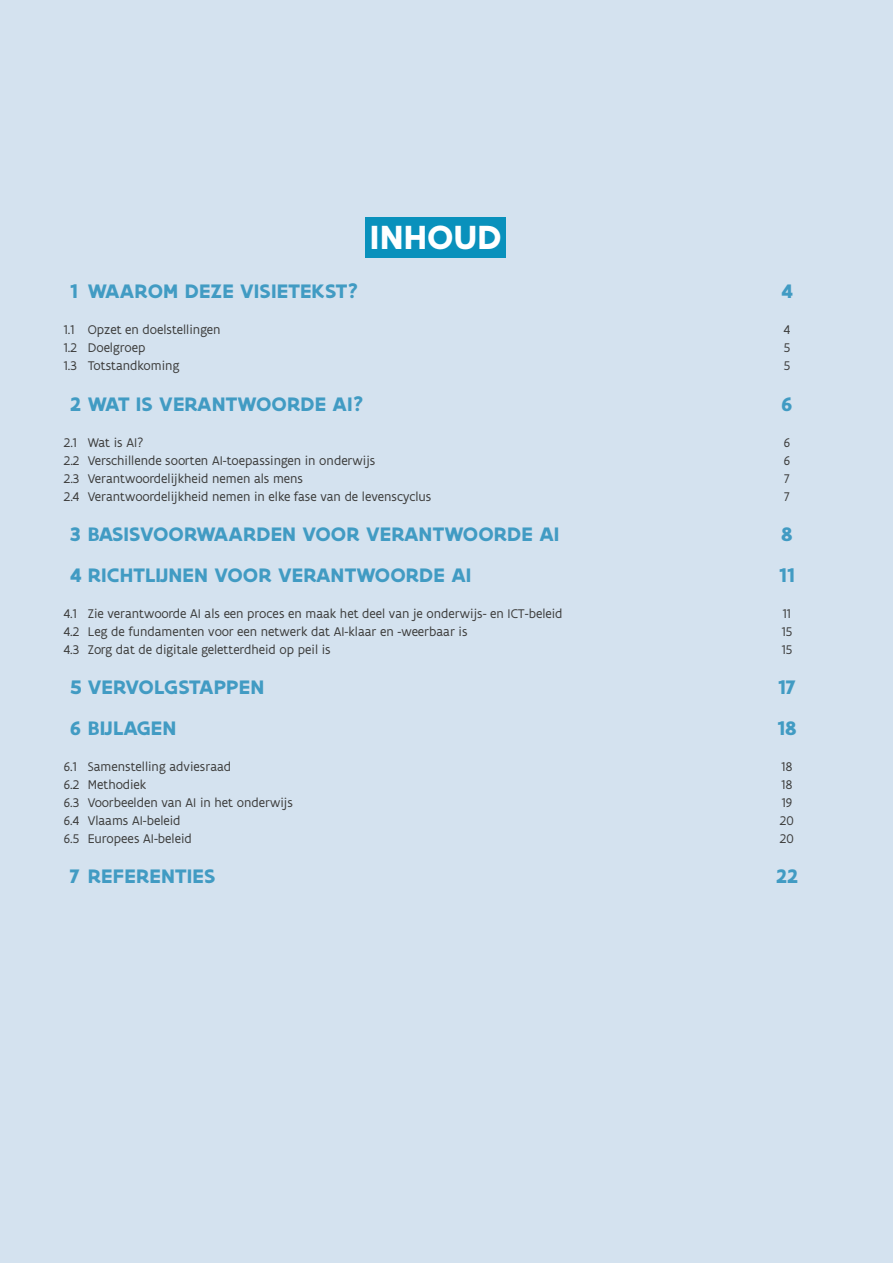
<style>
.page{position:relative;width:893px;height:1263px;background:#d4e2ef}
.page>*{position:absolute;margin:0;border:0;box-sizing:border-box;transform-origin:0 0}
.t1{font:700 36px "Flanders Art Sans";letter-spacing:.005em;color:#fff}
.t2{font:700 21px "Flanders Art Sans";letter-spacing:.005em;color:#419bc3}
.t3{font:13.5px "Flanders Art Sans";color:#3c3c3b}
</style>
<div class="page">
<div style="left:366px;top:218px;width:140px;height:40px;background:#0991bc"></div>
<h1 class="t1" style="left:370px;top:214px;width:133px">INHOUD</h1>
<h2 class="t2" style="left:70px;top:278px;width:290px">1 WAAROM DEZE VISIETEKST?</h2>
<h2 class="t2" style="left:781px;top:278px;width:13px">4</h2>
<p class="t3" style="left:64px;top:321px;width:158px">1.1 Opzet en doelstellingen</p>
<p class="t3" style="left:784px;top:321px;width:8px">4</p>
<p class="t3" style="left:64px;top:339px;width:83px">1.2 Doelgroep</p>
<p class="t3" style="left:784px;top:339px;width:8px">5</p>
<p class="t3" style="left:64px;top:357px;width:117px">1.3 Totstandkoming</p>
<p class="t3" style="left:784px;top:357px;width:8px">5</p>
<h2 class="t2" style="left:70px;top:390px;width:295px">2 WAT IS VERANTWOORDE AI?</h2>
<h2 class="t2" style="left:781px;top:390px;width:13px">6</h2>
<p class="t3" style="left:64px;top:434px;width:81px">2.1 Wat is AI?</p>
<p class="t3" style="left:784px;top:434px;width:8px">6</p>
<p class="t3" style="left:64px;top:452px;width:313px">2.2 Verschillende soorten AI-toepassingen in onderwijs</p>
<p class="t3" style="left:784px;top:452px;width:8px">6</p>
<p class="t3" style="left:64px;top:470px;width:241px">2.3 Verantwoordelijkheid nemen als mens</p>
<p class="t3" style="left:784px;top:470px;width:7px">7</p>
<p class="t3" style="left:64px;top:488px;width:369px">2.4 Verantwoordelijkheid nemen in elke fase van de levenscyclus</p>
<p class="t3" style="left:784px;top:488px;width:7px">7</p>
<h2 class="t2" style="left:70px;top:521px;width:491px">3 BASISVOORWAARDEN VOOR VERANTWOORDE AI</h2>
<h2 class="t2" style="left:781px;top:521px;width:13px">8</h2>
<h2 class="t2" style="left:70px;top:561px;width:403px">4 RICHTLIJNEN VOOR VERANTWOORDE AI</h2>
<h2 class="t2" style="left:779px;top:561px;width:18px">11</h2>
<p class="t3" style="left:64px;top:605px;width:500px">4.1 Zie verantwoorde AI als een proces en maak het deel van je onderwijs- en ICT-beleid</p>
<p class="t3" style="left:783px;top:605px;width:10px">11</p>
<p class="t3" style="left:64px;top:623px;width:405px">4.2 Leg de fundamenten voor een netwerk dat AI-klaar en -weerbaar is</p>
<p class="t3" style="left:782px;top:623px;width:12px">15</p>
<p class="t3" style="left:64px;top:641px;width:269px">4.3 Zorg dat de digitale geletterdheid op peil is</p>
<p class="t3" style="left:782px;top:641px;width:12px">15</p>
<h2 class="t2" style="left:70px;top:674px;width:196px">5 VERVOLGSTAPPEN</h2>
<h2 class="t2" style="left:778px;top:674px;width:20px">17</h2>
<h2 class="t2" style="left:70px;top:714px;width:108px">6 BIJLAGEN</h2>
<h2 class="t2" style="left:777px;top:714px;width:21px">18</h2>
<p class="t3" style="left:64px;top:758px;width:169px">6.1 Samenstelling adviesraad</p>
<p class="t3" style="left:782px;top:758px;width:12px">18</p>
<p class="t3" style="left:64px;top:776px;width:84px">6.2 Methodiek</p>
<p class="t3" style="left:782px;top:776px;width:12px">18</p>
<p class="t3" style="left:64px;top:794px;width:231px">6.3 Voorbeelden van AI in het onderwijs</p>
<p class="t3" style="left:782px;top:794px;width:12px">19</p>
<p class="t3" style="left:64px;top:812px;width:118px">6.4 Vlaams AI-beleid</p>
<p class="t3" style="left:780px;top:812px;width:15px">20</p>
<p class="t3" style="left:64px;top:830px;width:129px">6.5 Europees AI-beleid</p>
<p class="t3" style="left:780px;top:830px;width:15px">20</p>
<h2 class="t2" style="left:70px;top:863px;width:147px">7 REFERENTIES</h2>
<h2 class="t2" style="left:776px;top:863px;width:24px">22</h2>
</div>
